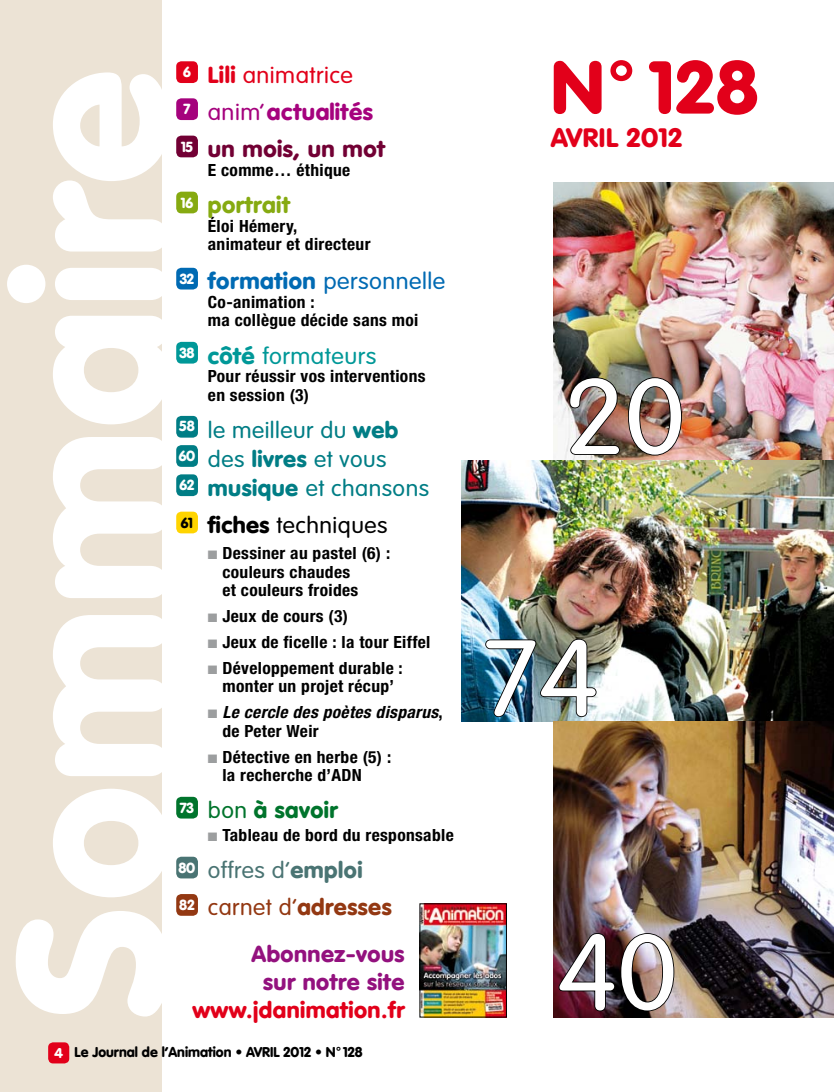
<style>
.page{position:relative;width:834px;height:1092px;background:#fff}
.page>*{position:absolute;margin:0;border:0;box-sizing:border-box;transform-origin:0 0}
.t1{font:900 206.33px "VAG Rounded";letter-spacing:.01em;color:#fff}
.t2{font:300 105.7px "VAG Rounded";color:#fff;scale:1.05 1}
.t3{font:900 73.5px "VAG Rounded";color:#e2001a;scale:1.04 1}
.t4{font:900 26.25px "VAG Rounded";letter-spacing:.02em;color:#e2001a;scale:1.04 1}
.t5{font:900 22.75px/37.3px "VAG Rounded";letter-spacing:.02em;color:#720034;scale:1.05 1}
.t6{font:300 22.75px "VAG Rounded";letter-spacing:.02em;color:#006ab3;scale:1.05 1}
.t7{font:300 22.75px "VAG Rounded";letter-spacing:.02em;color:#009898;scale:1.05 1}
.t8{font:900 22.75px "VAG Rounded";letter-spacing:.02em;color:#86aa11;scale:1.05 1}
.t9{font:300 22.57px/29.4px "VAG Rounded";letter-spacing:.02em;color:#007d85;scale:1.04 1}
.t10{font:300 22.57px/36.9px "VAG Rounded";letter-spacing:.02em;color:#4a7473;scale:1.04 1}
.t11{font:900 22.57px/28px "VAG Rounded";letter-spacing:.02em;color:#93117e;text-align:center;scale:1.04 1}
.t12{font:900 22.57px "VAG Rounded";letter-spacing:.02em;color:#e2001a;scale:1.04 1}
.t13{font:300 22.57px "VAG Rounded";letter-spacing:.02em;color:#000;scale:1.04 1}
.t14{font:900 22.57px "VAG Rounded";letter-spacing:.02em;color:#00742c;scale:1.04 1}
.t15{font:700 condensed 16.8px/18.6px "Helvetica Neue";letter-spacing:.02em;color:#000;scale:1.04 1}
.t16{font:italic 700 condensed 16.8px/18.6px "Helvetica Neue";letter-spacing:.02em;color:#000;scale:1.04 1}
.t17{font:900 14.35px/29.4px "VAG Rounded";letter-spacing:-.02em;color:#fff;text-align:justify}
.t18{font:900 14.35px "VAG Rounded";color:#000}
.t19{font:900 14px "VAG Rounded";color:#000}
.s1{color:#e2001a}
.s2{font-weight:300;color:#e2001a}
.s3{font-weight:300;color:#a5027d}
.s4{color:#a5027d}
.s5{font-weight:900}
.s6{color:#9c9e9f}
.s7{font-style:normal}
.s8{font-weight:300}
.s9{color:#933812}
.s10{font-weight:900;color:#933812}
.s11{color:#fff}
</style>
<div class="page">
<div style="left:0;top:0;width:161px;height:1091px;background:#ece3d5"></div>
<img style="left:554px;top:182px;width:279px;height:279px">
<img style="left:461px;top:461px;width:372px;height:260px">
<img style="left:484px;top:638px;width:113px;height:80px">
<img style="left:568px;top:376px;width:52px;height:80px">
<img style="left:627px;top:376px;width:55px;height:80px">
<div style="left:176px;top:61px;width:22px;height:22px;background:#e2001a;border-radius:5px"></div>
<div style="left:176px;top:98px;width:22px;height:22px;background:#a5027d;border-radius:5px"></div>
<div style="left:176px;top:192px;width:22px;height:21px;background:#86aa11;border-radius:5px"></div>
<div style="left:176px;top:342px;width:22px;height:21px;background:#009898;border-radius:5px"></div>
<div style="left:176px;top:268px;width:22px;height:21px;background:#006ab3;border-radius:5px"></div>
<div style="left:176px;top:416px;width:22px;height:21px;background:#007d85;border-radius:5px"></div>
<div style="left:176px;top:445px;width:22px;height:22px;background:#007d85;border-radius:5px"></div>
<div style="left:176px;top:474px;width:22px;height:22px;background:#007d85;border-radius:5px"></div>
<div style="left:176px;top:136px;width:22px;height:21px;background:#720034;border-radius:5px"></div>
<div style="left:176px;top:511px;width:22px;height:22px;background:#ffd400;border-radius:5px"></div>
<div style="left:176px;top:796px;width:22px;height:22px;background:#00742c;border-radius:5px"></div>
<div style="left:176px;top:856px;width:22px;height:22px;background:#4a7473;border-radius:5px"></div>
<div style="left:176px;top:894px;width:22px;height:21px;background:#933812;border-radius:5px"></div>
<img style="left:421px;top:905px;width:83px;height:110px">
<div style="left:419px;top:903px;width:87px;height:114px;border:1px solid #000"></div>
<div style="left:48px;top:1042px;width:21px;height:21px;background:#e2001a;border-radius:5px"></div>
<img style="left:554px;top:721px;width:279px;height:296px">
<img style="left:557px;top:932px;width:118px;height:80px">
<h1 class="t1" style="left:-31px;top:1017px;width:949px;rotate:-90deg">sommaire</h1>
<h3 class="t5" style="left:208px;top:57px;width:170px"><span class="s1">Lili</span> <span class="s2">animatrice </span><span class="s3">anim’</span> <span class="s4">actualités </span>un mois, un mot</h3>
<p class="t17" style="left:183px;top:58px;width:9px">6</p>
<p class="t17" style="left:183px;top:95px;width:8px">7</p>
<p class="t17" style="left:181px;top:132px;width:13px">15</p>
<p class="t15" style="left:208px;top:160px;width:138px">E comme… éthique</p>
<h3 class="t8" style="left:208px;top:191px;width:80px">portrait</h3>
<p class="t15" style="left:208px;top:216px;width:158px">Éloi Hémery, animateur et directeur</p>
<h3 class="t6" style="left:208px;top:268px;width:227px"><span class="s5">formation</span> personnelle</h3>
<p class="t15" style="left:208px;top:292px;width:204px">Co-animation :<br>ma collègue décide sans moi</p>
<h3 class="t7" style="left:208px;top:342px;width:162px"><span class="s5">côté</span> formateurs</h3>
<p class="t15" style="left:208px;top:366px;width:211px">Pour réussir vos interventions en session (3)</p>
<h3 class="t9" style="left:208px;top:415px;width:214px">le meilleur du <span class="s5">web </span>des <span class="s5">livres</span> et vous <span class="s5">musique</span> et chansons</h3>
<h3 class="t13" style="left:208px;top:512px;width:174px"><span class="s5">fiches</span> techniques</h3>
<p class="t15" style="left:222px;top:543px;width:163px;text-indent:-14px"><span class="s6">■</span> Dessiner au pastel (6) : couleurs chaudes<br>et couleurs froides</p>
<p class="t15" style="left:208px;top:606px;width:136px"><span class="s6">■</span> Jeux de cours (3)</p>
<p class="t15" style="left:208px;top:632px;width:215px"><span class="s6">■</span> Jeux de ficelle : la tour Eiffel</p>
<p class="t15" style="left:208px;top:658px;width:189px;text-align:center"><span class="s6">■</span> Développement durable : monter un projet récup’</p>
<p class="t16" style="left:222px;top:703px;width:213px;text-indent:-14px"><span class="s6">■</span> Le cercle des poètes disparus<span class="s7">, de Peter Weir</span></p>
<p class="t15" style="left:222px;top:747px;width:164px;text-indent:-14px"><span class="s6">■</span> Détective en herbe (5) : la recherche d’ADN</p>
<h3 class="t14" style="left:208px;top:796px;width:126px"><span class="s8">bon</span> à savoir</h3>
<p class="t15" style="left:208px;top:825px;width:238px"><span class="s6">■</span> Tableau de bord du responsable</p>
<h3 class="t10" style="left:208px;top:852px;width:178px">offres d’<span class="s5">emploi </span><span class="s9">carnet d’</span><span class="s10">adresses</span></h3>
<p class="t17" style="left:181px;top:188px;width:14px">16</p>
<p class="t17" style="left:180px;top:264px;width:16px">32</p>
<p class="t17" style="left:179px;top:338px;width:17px">38</p>
<p class="t17" style="left:179px;top:412px;width:18px">58<br>60<br>62</p>
<p class="t18" style="left:181px;top:514px;width:14px">61</p>
<p class="t17" style="left:180px;top:793px;width:16px">73</p>
<p class="t17" style="left:178px;top:853px;width:18px">80</p>
<p class="t17" style="left:179px;top:891px;width:17px">82</p>
<h3 class="t11" style="left:251px;top:940px;width:149px">Abonnez-vous sur notre site</h3>
<h3 class="t12" style="left:192px;top:995px;width:205px">www.jdanimation.fr</h3>
<p class="t19" style="left:55px;top:1043px;width:309px"><span class="s11">4</span> Le Journal de l’Animation • AVRIL 2012 • N° 128</p>
<h3 class="t3" style="left:550px;top:43px;width:201px">N° 128</h3>
<h3 class="t4" style="left:550px;top:122px;width:128px">AVRIL 2012</h3>
<h2 class="t2" style="left:564px;top:356px;width:116px">20</h2>
<h2 class="t2" style="left:483px;top:618px;width:112px">74</h2>
<h2 class="t2" style="left:558px;top:912px;width:115px">40</h2>
</div>
